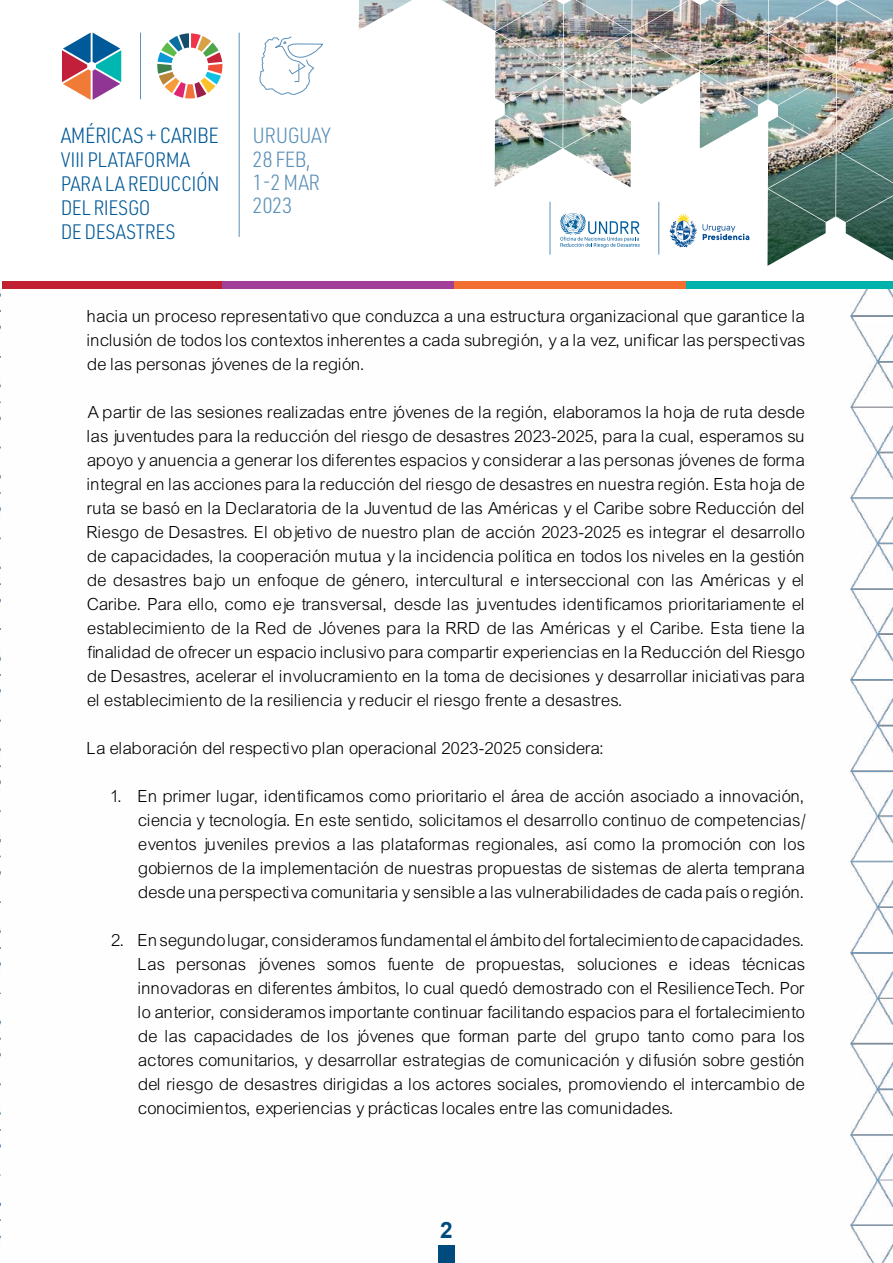
<style>
.page{position:relative;width:893px;height:1263px;background:#fff}
.page>*{position:absolute;margin:0;border:0;box-sizing:border-box;transform-origin:0 0}
.t1{font:700 22.5px "Arial";color:#004b7e}
.t2{font:300 21.45px/23.5px "URWDIN Semi Cond";letter-spacing:-.025em;color:#5b90b8}
.t3{font:300 21.45px "URWDIN Semi Cond";letter-spacing:-.025em;color:#005998}
.t4{font:300 20.55px/24px "URWDIN Semi Cond";letter-spacing:-.025em;color:#005998}
.t5{font:18px/24px "Arial Lgt";color:#000;text-align:justify}
</style>
<div class="page">
<img style="left:0;top:286px;width:893px;height:977px">
<div style="left:438px;top:1246px;width:17px;height:17px;background:#004b7e"></div>
<img style="left:359px;top:0;width:534px;height:266px">
<hr style="left:239px;top:33px;width:1px;height:204px;background:#5b90b8">
<hr style="left:140px;top:33px;width:1px;height:66px;background:#5b90b8">
<svg style="left:157px;top:33px;width:66px;height:66px"></svg>
<svg style="left:62px;top:33px;width:59px;height:67px"></svg>
<svg style="left:259px;top:36px;width:64px;height:59px"></svg>
<svg style="left:560px;top:213px;width:80px;height:35px"></svg>
<hr style="left:658px;top:202px;width:1px;height:53px;background:#5b90b8">
<hr style="left:550px;top:202px;width:1px;height:53px;background:#5b90b8">
<svg style="left:703px;top:224px;width:46px;height:16px"></svg>
<svg style="left:669px;top:213px;width:28px;height:35px"></svg>
<div style="left:3px;top:281px;width:219px;height:7px;background:#c02032"></div>
<div style="left:222px;top:281px;width:232px;height:7px;background:#a14096"></div>
<div style="left:454px;top:281px;width:232px;height:7px;background:#f26f31"></div>
<div style="left:686px;top:281px;width:207px;height:7px;background:#00b2ac"></div>
<p class="t3" style="left:61px;top:121px;width:159px">AMÉRICAS + CARIBE</p>
<p class="t4" style="left:61px;top:147px;width:160px">VIII PLATAFORMA<br>PARA LA REDUCCIÓN<br>DEL RIESGO<br>DE DESASTRES</p>
<p class="t2" style="left:253px;top:123px;width:80px">URUGUAY<br>28 FEB,<br>1-2 MAR<br>2023</p>
<p class="t5" style="left:88px;top:304px;width:719px">hacia un proceso representativo que conduzca a una estructura organizacional que garantice la inclusión de todos los contextos inherentes a cada subregión, y a la vez, unificar las perspectivas de las personas jóvenes de la región.</p>
<p class="t5" style="left:88px;top:400px;width:720px">A partir de las sesiones realizadas entre jóvenes de la región, elaboramos la hoja de ruta desde las juventudes para la reducción del riesgo de desastres 2023-2025, para la cual, esperamos su apoyo y anuencia a generar los diferentes espacios y considerar a las personas jóvenes de forma integral en las acciones para la reducción del riesgo de desastres en nuestra región. Esta hoja de ruta se basó en la Declaratoria de la Juventud de las Américas y el Caribe sobre Reducción del Riesgo de Desastres. El objetivo de nuestro plan de acción 2023-2025 es integrar el desarrollo de capacidades, la cooperación mutua y la incidencia política en todos los niveles en la gestión de desastres bajo un enfoque de género, intercultural e interseccional con las Américas y el Caribe. Para ello, como eje transversal, desde las juventudes identificamos prioritariamente el establecimiento de la Red de Jóvenes para la RRD de las Américas y el Caribe. Esta tiene la finalidad de ofrecer un espacio inclusivo para compartir experiencias en la Reducción del Riesgo de Desastres, acelerar el involucramiento en la toma de decisiones y desarrollar iniciativas para el establecimiento de la resiliencia y reducir el riesgo frente a desastres.</p>
<p class="t5" style="left:88px;top:736px;width:519px">La elaboración del respectivo plan operacional 2023-2025 considera:</p>
<p class="t5" style="left:139px;top:784px;width:668px;text-indent:-27px">1. En primer lugar, identificamos como prioritario el área de acción asociado a innovación, ciencia y tecnología. En este sentido, solicitamos el desarrollo continuo de competencias/ eventos juveniles previos a las plataformas regionales, así como la promoción con los gobiernos de la implementación de nuestras propuestas de sistemas de alerta temprana desde una perspectiva comunitaria y sensible a las vulnerabilidades de cada país o región.</p>
<p class="t5" style="left:139px;top:928px;width:668px;text-indent:-27px">2. En segundo lugar, consideramos fundamental el ámbito del fortalecimiento de capacidades.<br>Las personas jóvenes somos fuente de propuestas, soluciones e ideas técnicas innovadoras en diferentes ámbitos, lo cual quedó demostrado con el ResilienceTech. Por lo anterior, consideramos importante continuar facilitando espacios para el fortalecimiento de las capacidades de los jóvenes que forman parte del grupo tanto como para los actores comunitarios, y desarrollar estrategias de comunicación y difusión sobre gestión del riesgo de desastres dirigidas a los actores sociales, promoviendo el intercambio de conocimientos, experiencias y prácticas locales entre las comunidades.</p>
<p class="t1" style="left:440px;top:1215px;width:14px">2</p>
</div>
